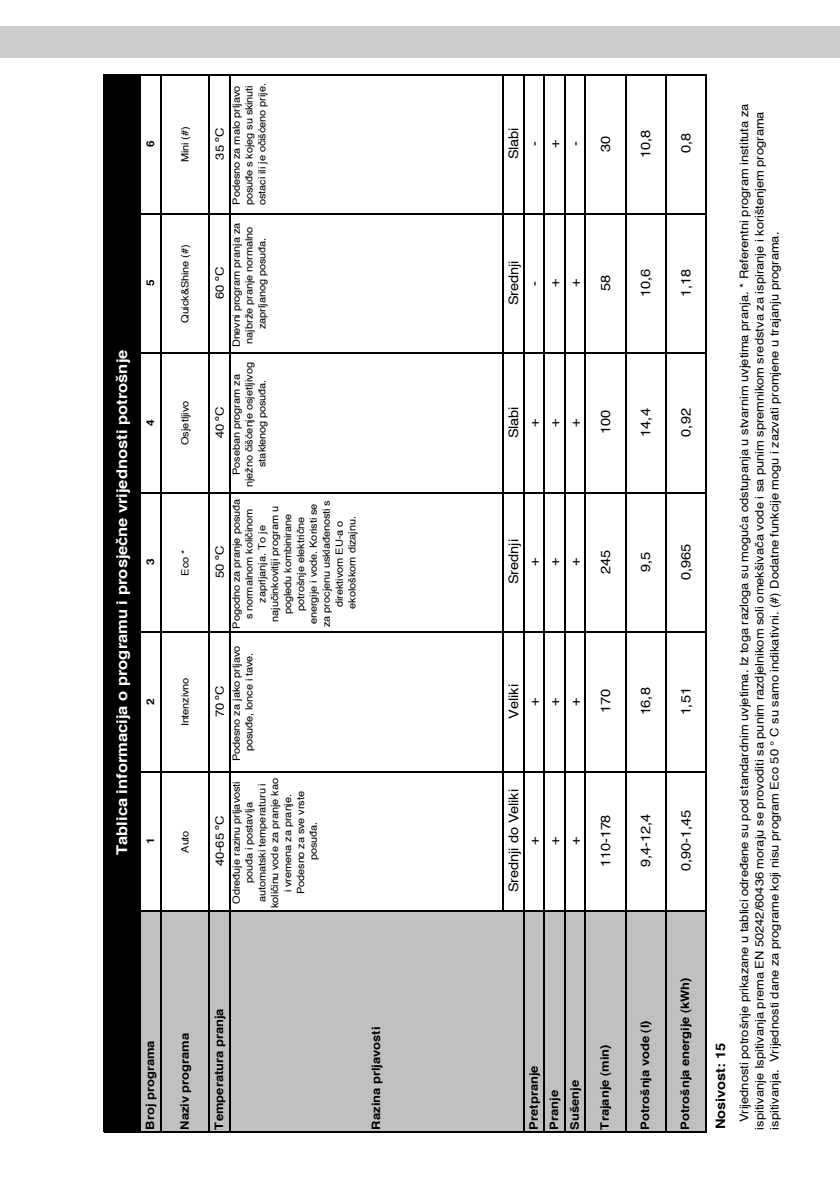
<style>
.page{position:relative;width:840px;height:1191px;background:#fff}
.page>*{position:absolute;margin:0;border:0;box-sizing:border-box;transform-origin:0 0}
.t1{font:700 14.8px "Helvetica";color:#fff;scale:1.11 1}
.t2{font:13.2px "Helvetica";letter-spacing:-.01em;color:#000;scale:1.11 1}
.t3{font:700 13.2px "Helvetica";letter-spacing:-.01em;color:#000;scale:1.11 1}
.t4{font:11.6px/15px "Helvetica";letter-spacing:-.005em;color:#000;scale:1.11 1}
.t5{font:700 11.6px/20.6px "Helvetica";color:#000;scale:1.11 1}
.t6{font:700 10.6px "Helvetica";color:#000;scale:1.11 1}
.t7{font:9.8px/12.8px "Helvetica";letter-spacing:-.005em;color:#000;text-align:center;scale:1.11 1}
.t8{font:9.8px "Helvetica";letter-spacing:-.025em;color:#000;scale:1.11 1}
.s1{font-family:"Arial"}
</style>
<div class="page">
<div style="left:105px;top:74px;width:36px;height:1057px;background:#000"></div>
<div style="left:140px;top:911px;width:21px;height:220px;background:#c0c0c0"></div>
<div style="left:161px;top:911px;width:544px;height:220px;background:#c0c0c0"></div>
<hr style="left:103px;top:1131px;width:603px;height:2px;background:#000">
<hr style="left:141px;top:910px;width:565px;height:2px;background:#000">
<hr style="left:141px;top:771px;width:565px;height:1px;background:#000">
<hr style="left:141px;top:631px;width:565px;height:2px;background:#000">
<hr style="left:141px;top:492px;width:565px;height:2px;background:#000">
<hr style="left:141px;top:353px;width:565px;height:1px;background:#000">
<hr style="left:141px;top:213px;width:565px;height:2px;background:#000">
<hr style="left:141px;top:74px;width:565px;height:1px;background:#000">
<hr style="left:103px;top:74px;width:2px;height:1057px;background:#000">
<hr style="left:140px;top:74px;width:1px;height:1057px;background:#000">
<hr style="left:160px;top:74px;width:2px;height:1057px;background:#000">
<hr style="left:208px;top:74px;width:2px;height:1057px;background:#000">
<hr style="left:229px;top:74px;width:1px;height:1057px;background:#000">
<hr style="left:502px;top:74px;width:1px;height:836px;background:#000">
<hr style="left:523px;top:74px;width:1px;height:1057px;background:#000">
<hr style="left:543px;top:74px;width:2px;height:1057px;background:#000">
<hr style="left:564px;top:74px;width:1px;height:1057px;background:#000">
<hr style="left:584px;top:74px;width:2px;height:1057px;background:#000">
<hr style="left:624px;top:74px;width:2px;height:1057px;background:#000">
<hr style="left:664px;top:74px;width:2px;height:1057px;background:#000">
<hr style="left:704px;top:74px;width:2px;height:1057px;background:#000">
<div style="left:0;top:26px;width:839px;height:32px;background:#cbccce"></div>
<p class="t6" style="left:144px;top:147px;width:7px;rotate:-90deg">6</p>
<p class="t6" style="left:144px;top:286px;width:7px;rotate:-90deg">5</p>
<p class="t1" style="left:112px;top:855px;width:457px;rotate:-90deg">Tablica informacija o programu i prosje<span class="s1">č</span>ne vrijednosti potrošnje</p>
<p class="t6" style="left:144px;top:426px;width:7px;rotate:-90deg">4</p>
<p class="t6" style="left:144px;top:565px;width:7px;rotate:-90deg">3</p>
<p class="t6" style="left:144px;top:705px;width:7px;rotate:-90deg">2</p>
<p class="t6" style="left:144px;top:844px;width:7px;rotate:-90deg">1</p>
<p class="t7" style="left:178px;top:162px;width:34px;rotate:-90deg">Mini (#)</p>
<p class="t8" style="left:179px;top:323px;width:72px;rotate:-90deg">Quick&amp;Shine (#)</p>
<p class="t8" style="left:179px;top:445px;width:41px;rotate:-90deg">Osjetljivo</p>
<p class="t7" style="left:178px;top:576px;width:25px;rotate:-90deg">Eco *</p>
<p class="t8" style="left:179px;top:726px;width:45px;rotate:-90deg">Intenzivno</p>
<p class="t7" style="left:178px;top:852px;width:22px;rotate:-90deg">Auto</p>
<p class="t4" style="left:212px;top:159px;width:30px;rotate:-90deg">35 ºC</p>
<p class="t4" style="left:212px;top:299px;width:30px;rotate:-90deg">60 ºC</p>
<p class="t4" style="left:212px;top:438px;width:30px;rotate:-90deg">40 ºC</p>
<p class="t4" style="left:212px;top:578px;width:30px;rotate:-90deg">50 ºC</p>
<p class="t4" style="left:212px;top:717px;width:30px;rotate:-90deg">70 ºC</p>
<p class="t4" style="left:212px;top:866px;width:47px;rotate:-90deg">40-65 ºC</p>
<p class="t7" style="left:229px;top:205px;width:112px;text-align:left;rotate:-90deg">Podesno za malo prljavo posu<span class="s1">đ</span>e s kojeg su skinuti ostaci ili je o<span class="s1">č</span>iš<span class="s1">ć</span>eno prije.</p>
<p class="t7" style="left:229px;top:347px;width:114px;rotate:-90deg">Dnevni program pranja za najbrže pranje normalno zaprljanog posu<span class="s1">đ</span>a.</p>
<p class="t7" style="left:229px;top:487px;width:114px;rotate:-90deg">Poseban program za nježno <span class="s1">č</span>iš<span class="s1">ć</span>enje osjetljivog staklenog posu<span class="s1">đ</span>a.</p>
<p class="t7" style="left:229px;top:629px;width:118px;rotate:-90deg">Pogodno za pranje posu<span class="s1">đ</span>a s normalnom koli<span class="s1">č</span>inom zaprljanja. To je naju<span class="s1">č</span>inkovitiji program u pogledu kombinirane potrošnje elektri<span class="s1">č</span>ne energije i vode. Koristi se za procjenu uskla<span class="s1">đ</span>enosti s direktivom EU-a o ekološkom dizajnu.</p>
<p class="t7" style="left:229px;top:761px;width:106px;rotate:-90deg">Podesno za jako prljavo posu<span class="s1">đ</span>e, lonce i tave.</p>
<p class="t7" style="left:229px;top:908px;width:119px;rotate:-90deg">Odre<span class="s1">đ</span>uje razinu prljavosti pou<span class="s1">đ</span>a i postavlja automatski temperaturu i koli<span class="s1">č</span>inu vode za pranje kao i vremena za pranje.<br>Podesno za sve vrste posu<span class="s1">đ</span>a.</p>
<p class="t5" style="left:139px;top:1129px;width:82px;rotate:-90deg">Broj programa</p>
<p class="t5" style="left:174px;top:1129px;width:88px;rotate:-90deg">Naziv programa</p>
<p class="t5" style="left:208px;top:1129px;width:111px;rotate:-90deg">Temperatura pranja</p>
<p class="t5" style="left:365px;top:1129px;width:94px;rotate:-90deg">Razina prljavosti</p>
<p class="t2" style="left:505px;top:159px;width:30px;rotate:-90deg">Slabi</p>
<p class="t2" style="left:525px;top:146px;width:6px;rotate:-90deg">-</p>
<p class="t2" style="left:546px;top:148px;width:9px;rotate:-90deg">+</p>
<p class="t2" style="left:566px;top:146px;width:6px;rotate:-90deg">-</p>
<p class="t2" style="left:597px;top:152px;width:16px;rotate:-90deg">30</p>
<p class="t2" style="left:505px;top:305px;width:42px;rotate:-90deg">Srednji</p>
<p class="t2" style="left:525px;top:285px;width:6px;rotate:-90deg">-</p>
<p class="t2" style="left:546px;top:287px;width:9px;rotate:-90deg">+</p>
<p class="t2" style="left:566px;top:287px;width:9px;rotate:-90deg">+</p>
<p class="t2" style="left:597px;top:291px;width:16px;rotate:-90deg">58</p>
<p class="t2" style="left:505px;top:438px;width:30px;rotate:-90deg">Slabi</p>
<p class="t2" style="left:525px;top:426px;width:9px;rotate:-90deg">+</p>
<p class="t2" style="left:546px;top:426px;width:9px;rotate:-90deg">+</p>
<p class="t2" style="left:566px;top:426px;width:9px;rotate:-90deg">+</p>
<p class="t2" style="left:597px;top:434px;width:23px;rotate:-90deg">100</p>
<p class="t2" style="left:505px;top:584px;width:42px;rotate:-90deg">Srednji</p>
<p class="t2" style="left:525px;top:566px;width:9px;rotate:-90deg">+</p>
<p class="t2" style="left:546px;top:566px;width:9px;rotate:-90deg">+</p>
<p class="t2" style="left:566px;top:566px;width:9px;rotate:-90deg">+</p>
<p class="t2" style="left:597px;top:574px;width:23px;rotate:-90deg">245</p>
<p class="t2" style="left:505px;top:718px;width:32px;rotate:-90deg">Veliki</p>
<p class="t2" style="left:525px;top:705px;width:9px;rotate:-90deg">+</p>
<p class="t2" style="left:546px;top:705px;width:9px;rotate:-90deg">+</p>
<p class="t2" style="left:566px;top:705px;width:9px;rotate:-90deg">+</p>
<p class="t2" style="left:597px;top:713px;width:23px;rotate:-90deg">170</p>
<p class="t2" style="left:505px;top:892px;width:95px;rotate:-90deg">Srednji do Veliki</p>
<p class="t2" style="left:525px;top:845px;width:9px;rotate:-90deg">+</p>
<p class="t2" style="left:546px;top:845px;width:9px;rotate:-90deg">+</p>
<p class="t2" style="left:566px;top:845px;width:9px;rotate:-90deg">+</p>
<p class="t2" style="left:597px;top:867px;width:49px;rotate:-90deg">110-178</p>
<p class="t5" style="left:522px;top:1129px;width:59px;rotate:-90deg">Pretpranje<br>Pranje<br>Sušenje</p>
<p class="t5" style="left:594px;top:1129px;width:78px;rotate:-90deg">Trajanje (min)</p>
<p class="t2" style="left:637px;top:158px;width:27px;rotate:-90deg">10,8</p>
<p class="t2" style="left:637px;top:297px;width:27px;rotate:-90deg">10,6</p>
<p class="t2" style="left:637px;top:436px;width:27px;rotate:-90deg">14,4</p>
<p class="t2" style="left:637px;top:572px;width:20px;rotate:-90deg">9,5</p>
<p class="t2" style="left:637px;top:715px;width:27px;rotate:-90deg">16,8</p>
<p class="t2" style="left:637px;top:867px;width:49px;rotate:-90deg">9,4-12,4</p>
<p class="t5" style="left:634px;top:1129px;width:100px;rotate:-90deg">Potrošnja vode (l)</p>
<p class="t2" style="left:677px;top:153px;width:20px;rotate:-90deg">0,8</p>
<p class="t2" style="left:677px;top:297px;width:27px;rotate:-90deg">1,18</p>
<p class="t2" style="left:677px;top:436px;width:27px;rotate:-90deg">0,92</p>
<p class="t2" style="left:677px;top:580px;width:34px;rotate:-90deg">0,965</p>
<p class="t2" style="left:677px;top:715px;width:27px;rotate:-90deg">1,51</p>
<p class="t2" style="left:677px;top:871px;width:57px;rotate:-90deg">0,90-1,45</p>
<p class="t5" style="left:674px;top:1129px;width:138px;rotate:-90deg">Potrošnja energije (kWh)</p>
<p class="t3" style="left:711px;top:1129px;width:79px;rotate:-90deg">Nosivost: 15</p>
<p class="t4" style="left:736px;top:1129px;width:925px;text-indent:7px;rotate:-90deg">Vrijednosti potrošnje prikazane u tablici odre<span class="s1">đ</span>ene su pod standardnim uvjetima. Iz toga razloga su mogu<span class="s1">ć</span>a odstupanja u stvarnim uvjetima pranja. * Referentni program instituta za ispitivanje Ispitivanja prema EN 50242/60436 moraju se provoditi sa punim razdjelnikom soli omekšiva<span class="s1">č</span>a vode i sa punim spremnikom sredstva za ispiranje i korištenjem programa ispitivanja. Vrijednosti dane za programe koji nisu program Eco 50 ° C su samo indikativni. (#) Dodatne funkcije mogu i zazvati promjene u trajanju programa.</p>
</div>
